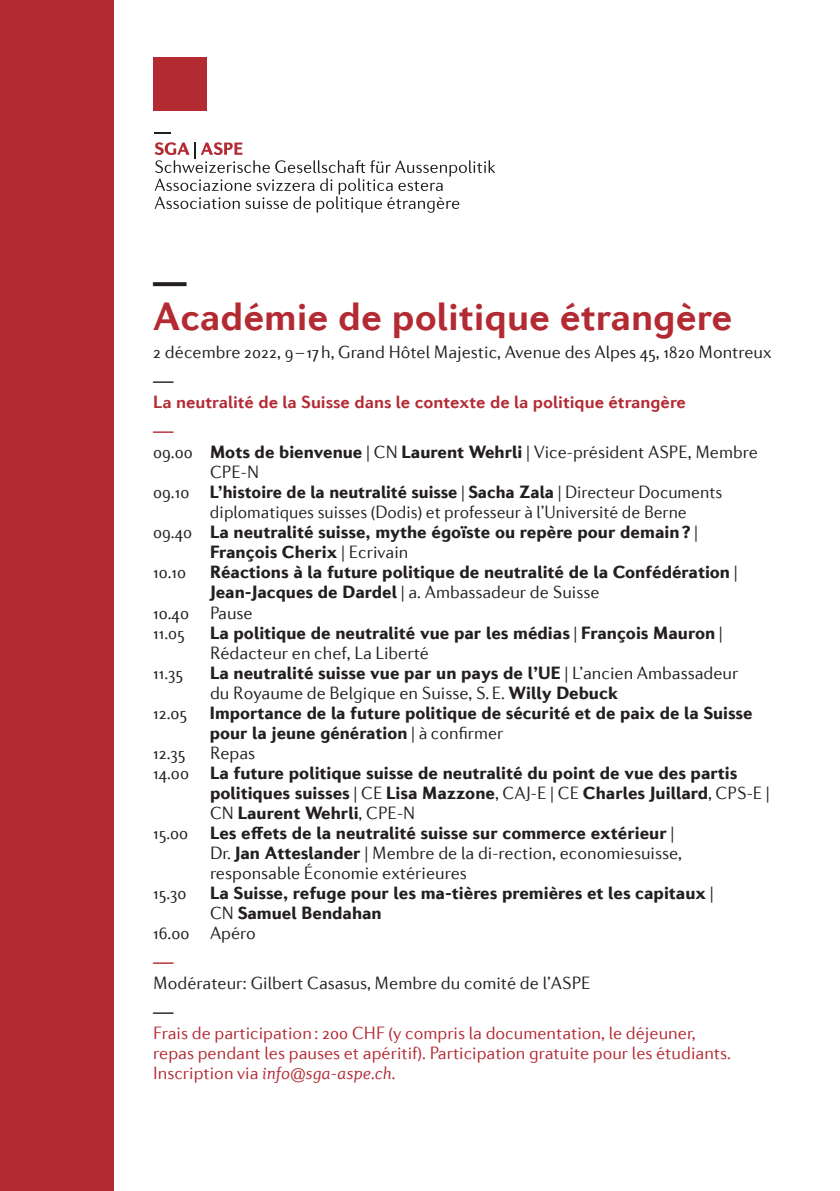
<style>
.page{position:relative;width:840px;height:1191px;background:#fff}
.page>*{position:absolute;margin:0;border:0;box-sizing:border-box;transform-origin:0 0}
.t1{font:700 40px "Diverda Sans Com";color:#b32a33}
.t2{font:900 36px "Diverda Sans Com";color:#231f20}
.t3{font:22px "Diverda Sans Com";color:#231f20}
.t4{font:22px "Diverda Sans Com";color:#b32a33}
.t5{font:900 18px/20px "Diverda Sans Com";color:#231f20}
.t6{font:300 18px/20px "Diverda Sans Com";color:#231f20}
.t7{font:300 18px/20px "Diverda Sans Com";color:#b32a33}
.t8{font:700 18px "Diverda Sans Com";color:#b32a33}
.s1{font-weight:900}
.s2{font-weight:300}
.s3{font-style:italic}
</style>
<div class="page">
<div style="left:0;top:0;width:113px;height:1191px;background:#b32a33"></div>
<div style="left:153px;top:57px;width:54px;height:54px;background:#b32a33"></div>
<svg style="left:154px;top:132px;width:17px;height:2px"></svg>
<svg style="left:154px;top:142px;width:341px;height:71px"></svg>
<h2 class="t2" style="left:153px;top:260px;width:35px">—</h2>
<h1 class="t1" style="left:153px;top:293px;width:580px">Académie de politique étrangère</h1>
<p class="t6" style="left:153px;top:342px;width:619px">2 décembre 2022, 9 – 17h, Grand Hôtel Majestic, Avenue des Alpes 45, 1820 Montreux</p>
<p class="t3" style="left:153px;top:368px;width:22px">—</p>
<p class="t8" style="left:153px;top:392px;width:534px">La neutralité de la Suisse dans le contexte de la politique étrangère</p>
<p class="t4" style="left:153px;top:418px;width:22px">—</p>
<p class="t6" style="left:153px;top:442px;width:606px">09.00 <span class="s1">Mots de bienvenue</span> | CN <span class="s1">Laurent Wehrli</span> | Vice-président ASPE, Membre</p>
<p class="t6" style="left:210px;top:462px;width:51px">CPE-N</p>
<p class="t5" style="left:153px;top:482px;width:570px"><span class="s2">09.10</span> L’histoire de la neutralité suisse <span class="s2">|</span> Sacha Zala <span class="s2">| Directeur Documents</span></p>
<p class="t6" style="left:210px;top:502px;width:478px">diplomatiques suisses (Dodis) et professeur à l’Université de Berne</p>
<p class="t5" style="left:153px;top:522px;width:546px"><span class="s2">09.40</span> La neutralité suisse, mythe égoïste ou repère pour demain? <span class="s2">|</span></p>
<p class="t5" style="left:210px;top:542px;width:200px">François Cherix <span class="s2">| Ecrivain</span></p>
<p class="t6" style="left:153px;top:562px;width:34px">10.10</p>
<p class="t5" style="left:210px;top:562px;width:529px">Réactions à la future politique de neutralité de la Confédération <span class="s2">|</span></p>
<p class="t6" style="left:210px;top:582px;width:391px"><span class="s1">Jean-Jacques de Dardel</span> | a. Ambassadeur de Suisse</p>
<p class="t6" style="left:153px;top:602px;width:101px">10.40 Pause</p>
<p class="t6" style="left:153px;top:622px;width:33px">11.05</p>
<p class="t5" style="left:210px;top:622px;width:514px">La politique de neutralité vue par les médias <span class="s2">|</span> François Mauron <span class="s2">|<br>Rédacteur en chef, La Liberté</span></p>
<p class="t6" style="left:153px;top:662px;width:31px">11.35</p>
<p class="t6" style="left:210px;top:662px;width:529px"><span class="s1">La neutralité suisse vue par un pays de l’UE</span> | L’ancien Ambassadeur du Royaume de Belgique en Suisse, S.E. <span class="s1">Willy Debuck</span></p>
<p class="t6" style="left:153px;top:702px;width:35px">12.05</p>
<p class="t5" style="left:210px;top:702px;width:543px">Importance de la future politique de sécurité et de paix de la Suisse pour la jeune génération <span class="s2">| à confirmer</span></p>
<p class="t6" style="left:153px;top:742px;width:34px">12.35</p>
<p class="t6" style="left:210px;top:742px;width:47px">Repas</p>
<p class="t5" style="left:153px;top:762px;width:585px"><span class="s2">14.00</span> La future politique suisse de neutralité du point de vue des partis</p>
<p class="t5" style="left:210px;top:782px;width:561px">politiques suisses <span class="s2">| CE</span> Lisa Mazzone<span class="s2">, CAJ-E | CE</span> Charles Juillard<span class="s2">, CPS-E |</span></p>
<p class="t5" style="left:210px;top:802px;width:206px"><span class="s2">CN</span> Laurent Wehrli<span class="s2">, CPE-N</span></p>
<p class="t5" style="left:153px;top:822px;width:522px"><span class="s2">15.00</span> Les effets de la neutralité suisse sur commerce extérieur <span class="s2">|</span></p>
<p class="t6" style="left:210px;top:842px;width:473px">Dr. <span class="s1">Jan Atteslander</span> | Membre de la di-rection, economiesuisse,</p>
<p class="t6" style="left:210px;top:862px;width:258px">responsable Économie extérieures</p>
<p class="t6" style="left:153px;top:882px;width:35px">15.30</p>
<p class="t5" style="left:210px;top:882px;width:505px">La Suisse, refuge pour les ma-tières premières et les capitaux <span class="s2">|</span></p>
<p class="t5" style="left:210px;top:902px;width:173px"><span class="s2">CN</span> Samuel Bendahan</p>
<p class="t6" style="left:153px;top:922px;width:104px">16.00 Apéro</p>
<p class="t4" style="left:153px;top:948px;width:22px">—</p>
<p class="t6" style="left:153px;top:972px;width:439px">Modérateur: Gilbert Casasus, Membre du comité de l’ASPE</p>
<p class="t3" style="left:153px;top:998px;width:22px">—</p>
<p class="t7" style="left:153px;top:1022px;width:579px">Frais de participation: 200 CHF (y compris la documentation, le déjeuner, repas pendant les pauses et apéritif). Participation gratuite pour les étudiants.<br>Inscription via <span class="s3">info@sga-aspe.ch.</span></p>
</div>
